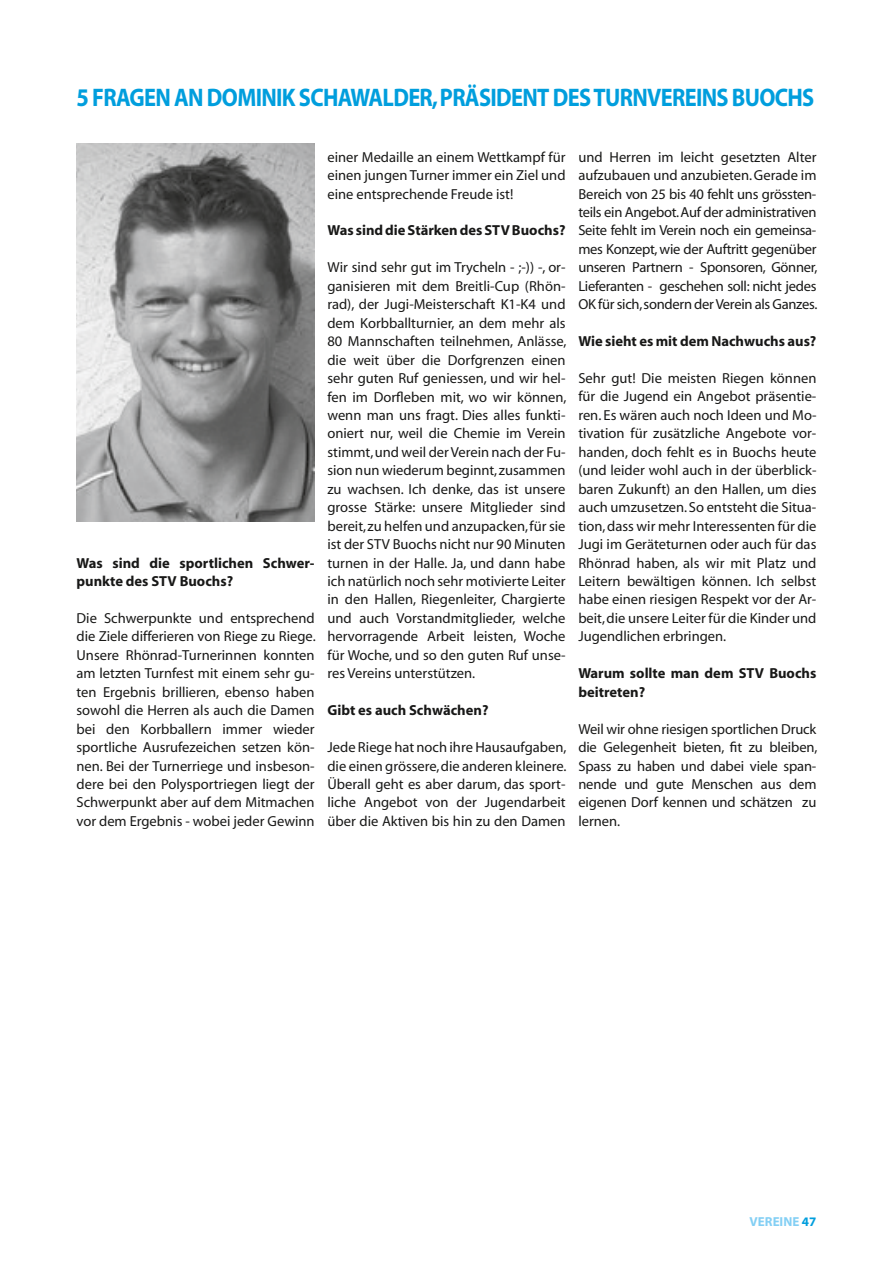
<style>
.page{position:relative;width:893px;height:1263px;background:#fff}
.page>*{position:absolute;margin:0;border:0;box-sizing:border-box;transform-origin:0 0}
.t1{font:700 25.5px "Myriad";letter-spacing:-.03em;color:#009edd;scale:.88 1}
.t2{font:14.55px/18.5px "Myriad";color:#181817;text-align:justify}
.t3{font:700 14.55px/18.5px "Myriad";color:#181817}
.t4{font:700 13.05px "Myriad";color:#83cff4}
.s1{color:#009edd}
</style>
<div class="page">
<img style="left:77px;top:143px;width:238px;height:379px">
<h1 class="t1" style="left:77px;top:85px;width:840px">5 Fragen an Dominik Schawalder, Präsident des Tu rnvereins Buochs</h1>
<p class="t3" style="left:77px;top:554px;width:240px">Was sind die sportlichen Schwer&shy;punkte des STV</p>
<p class="t3" style="left:180px;top:572px;width:55px">Buochs?</p>
<p class="t2" style="left:77px;top:609px;width:241px">Die Schwerpunkte und entsprechend die Ziele differieren von Riege zu Riege.<br>Unsere Rhönrad-Turnerinnen konnten am letzten Turnfest mit einem sehr gu&shy;ten Ergebnis brillieren, ebenso haben sowohl die Herren als auch die Damen bei den Korbballern immer wieder sportliche Ausrufezeichen setzen kön&shy;nen. Bei der Turnerriege und insbeson&shy;dere bei den Polysportriegen liegt der Schwerpunkt aber auf dem Mitmachen vor dem Ergebnis - wobei jeder Gewinn</p>
<p class="t2" style="left:327px;top:148px;width:240px">einer Medaille an einem Wettkampf für einen jungen Turner immer ein Ziel und eine entsprechende Freude ist!</p>
<p class="t3" style="left:327px;top:222px;width:167px">Was sind die Stärken des STV</p>
<p class="t3" style="left:512px;top:222px;width:55px">Buochs?</p>
<p class="t2" style="left:327px;top:259px;width:241px">Wir sind sehr gut im Trycheln - ;-)) -, or&shy;ganisieren mit dem Breitli-Cup (Rhön&shy;rad), der Jugi-Meisterschaft K1-K4 und dem Korbballturnier, an dem mehr als 80 Mannschaften teilnehmen, Anlässe, die weit über die Dorfgrenzen einen sehr guten Ruf geniessen, und wir hel&shy;fen im Dorfleben mit, wo wir können, wenn man uns fragt. Dies alles funkti&shy;oniert nur, weil die Chemie im Verein stimmt, und weil der Verein nach der Fu&shy;sion nun wiederum beginnt, zusammen zu wachsen. Ich denke, das ist unsere grosse Stärke: unsere Mitglieder sind bereit, zu helfen und anzupacken, für sie ist der STV Buochs nicht nur 90 Minuten turnen in der Halle. Ja, und dann habe ich natürlich noch sehr motivierte Leiter in den Hallen, Riegenleiter, Chargierte und auch Vorstandmitglieder, welche hervorragende Arbeit leisten, Woche für Woche, und so den guten Ruf unse&shy;res Vereins unterstützen.</p>
<p class="t3" style="left:327px;top:702px;width:163px">Gibt es auch Schwächen?</p>
<p class="t2" style="left:327px;top:739px;width:241px">Jede Riege hat noch ihre Hausaufgaben, die einen grössere, die anderen kleinere.<br>Überall geht es aber darum, das sport&shy;liche Angebot von der Jugendarbeit über die Aktiven bis hin zu den Damen</p>
<p class="t2" style="left:578px;top:148px;width:241px">und Herren im leicht gesetzten Alter aufzubauen und anzubieten. Gerade im Bereich von 25 bis 40 fehlt uns grössten&shy;teils ein Angebot. Auf der administrativen Seite fehlt im Verein noch ein gemeinsa&shy;mes Konzept, wie der Auftritt gegenüber unseren Partnern - Sponsoren, Gönner, Lieferanten - geschehen soll: nicht jedes OK für sich, sondern der Verein als Ganzes.</p>
<p class="t3" style="left:578px;top:333px;width:240px">Wie sieht es mit dem Nachwuchs aus?</p>
<p class="t2" style="left:578px;top:370px;width:240px">Sehr gut! Die meisten Riegen können für die Jugend ein Angebot präsentie&shy;ren. Es wären auch noch Ideen und Mo&shy;tivation für zusätzliche Angebote vor&shy;handen, doch fehlt es in Buochs heute (und leider wohl auch in der überblick&shy;baren Zukunft) an den Hallen, um dies auch umzusetzen. So entsteht die Situa&shy;tion, dass wir mehr Interessenten für die Jugi im Geräteturnen oder auch für das Rhönrad haben, als wir mit Platz und Leitern bewältigen können. Ich selbst habe einen riesigen Respekt vor der Ar&shy;beit, die unsere Leiter für die Kinder und Jugendlichen erbringen.</p>
<p class="t3" style="left:578px;top:665px;width:170px">Warum sollte man dem STV</p>
<p class="t3" style="left:769px;top:665px;width:49px">Buochs</p>
<p class="t3" style="left:578px;top:683px;width:68px">beitreten?</p>
<p class="t2" style="left:578px;top:720px;width:241px">Weil wir ohne riesigen sportlichen Druck die Gelegenheit bieten, fit zu bleiben, Spass zu haben und dabei viele span&shy;nende und gute Menschen aus dem eigenen Dorf kennen und schätzen zu lernen.</p>
<p class="t4" style="left:750px;top:1215px;width:68px">Vereine <span class="s1">47</span></p>
</div>
